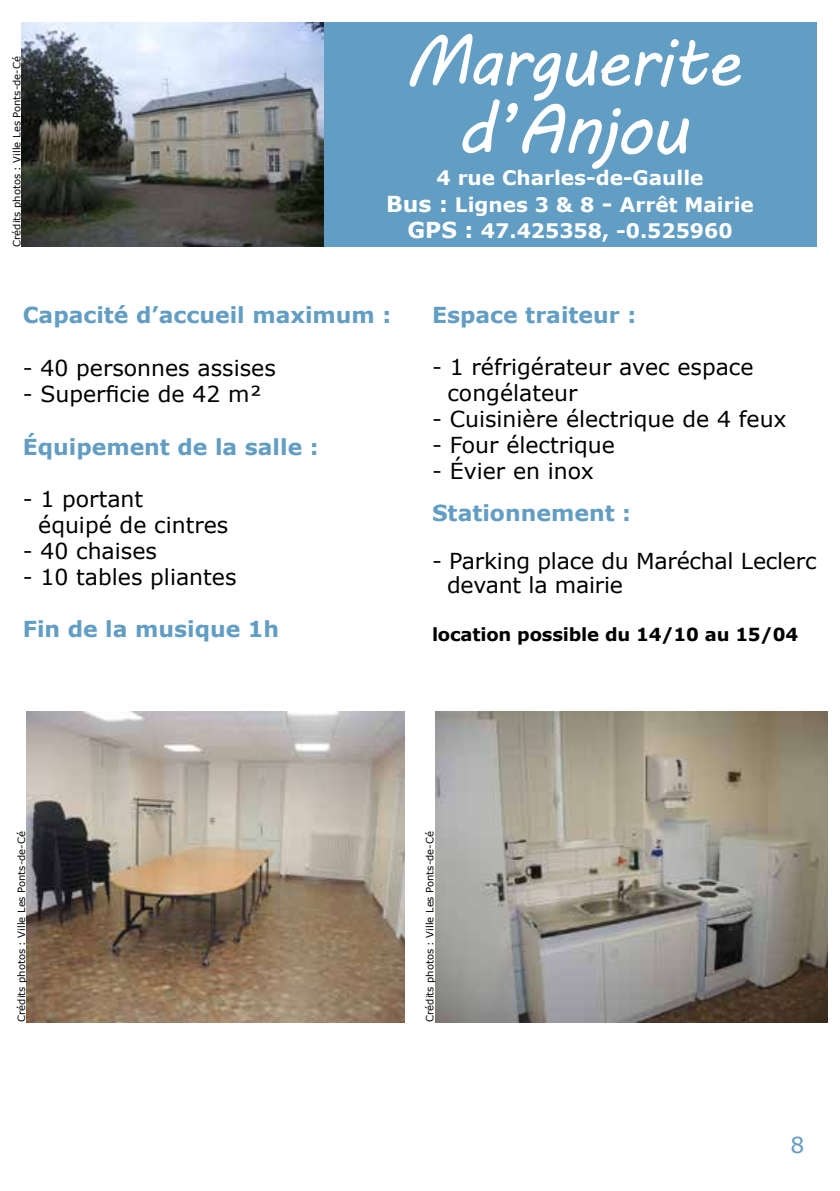
<style>
.page{position:relative;width:840px;height:1191px;background:#fff}
.page>*{position:absolute;margin:0;border:0;box-sizing:border-box;transform-origin:0 0}
.t1{font:70px/68px "MV Boli";letter-spacing:-.03em;color:#fff;text-align:center}
.t2{font:22px/26px "Verdana";color:#000}
.t3{font:700 22px "Verdana";color:#629dc3}
.t4{font:22px "Verdana";color:#649cc2}
.t5{font:700 20px/26.4px "Verdana";color:#fff;text-align:center}
.t6{font:700 18px "Verdana";letter-spacing:-.01em;color:#000}
.t7{font:10px "Verdana";color:#000}
.s1{font-size:22px}
</style>
<div class="page">
<div style="left:323px;top:23px;width:493px;height:224px;background:#629dc3"></div>
<img style="left:22px;top:23px;width:301px;height:224px">
<img style="left:27px;top:711px;width:377px;height:311px">
<img style="left:435px;top:711px;width:391px;height:311px">
<p class="t7" style="left:10px;top:247px;width:192px;rotate:-90deg">Crédits photos : Ville Les Ponts-de-Cé</p>
<h1 class="t1" style="left:404px;top:26px;width:337px">Marguerite d’Anjou</h1>
<p class="t5" style="left:386px;top:164px;width:369px">4 rue Charles-de-Gaulle<br><span class="s1">Bus :</span> Lignes 3 &amp; 8 <span class="s1">-</span> Arrêt Mairie<br><span class="s1">GPS :</span> 47.425358, -0.525960</p>
<p class="t3" style="left:23px;top:299px;width:370px">Capacité d’accueil maximum :</p>
<p class="t2" style="left:23px;top:355px;width:254px">- 40 personnes assises</p>
<p class="t2" style="left:23px;top:381px;width:240px">- Superficie de 42 m²</p>
<p class="t3" style="left:23px;top:431px;width:297px">Équipement de la salle :</p>
<p class="t2" style="left:38px;top:485px;width:191px;text-indent:-15px">- 1 portant<br>équipé de cintres</p>
<p class="t2" style="left:23px;top:537px;width:136px">- 40 chaises</p>
<p class="t2" style="left:23px;top:563px;width:215px">- 10 tables pliantes</p>
<p class="t3" style="left:23px;top:613px;width:258px">Fin de la musique 1h</p>
<p class="t3" style="left:432px;top:299px;width:206px">Espace traiteur :</p>
<p class="t2" style="left:447px;top:354px;width:307px;text-indent:-15px">- 1 réfrigérateur avec espace congélateur</p>
<p class="t2" style="left:432px;top:406px;width:356px">- Cuisinière électrique de 4 feux</p>
<p class="t2" style="left:432px;top:432px;width:184px">- Four électrique</p>
<p class="t2" style="left:432px;top:458px;width:163px">- Évier en inox</p>
<p class="t3" style="left:432px;top:497px;width:200px">Stationnement :</p>
<p class="t2" style="left:447px;top:549px;width:371px;line-height:24px;text-indent:-15px">- Parking place du Maréchal Leclerc devant la mairie</p>
<p class="t6" style="left:432px;top:622px;width:367px">location possible du 14/10 au 15/04</p>
<p class="t7" style="left:15px;top:1022px;width:192px;rotate:-90deg">Crédits photos : Ville Les Ponts-de-Cé</p>
<p class="t7" style="left:422px;top:1022px;width:192px;rotate:-90deg">Crédits photos : Ville Les Ponts-de-Cé</p>
<p class="t4" style="left:789px;top:1129px;width:15px">8</p>
</div>
